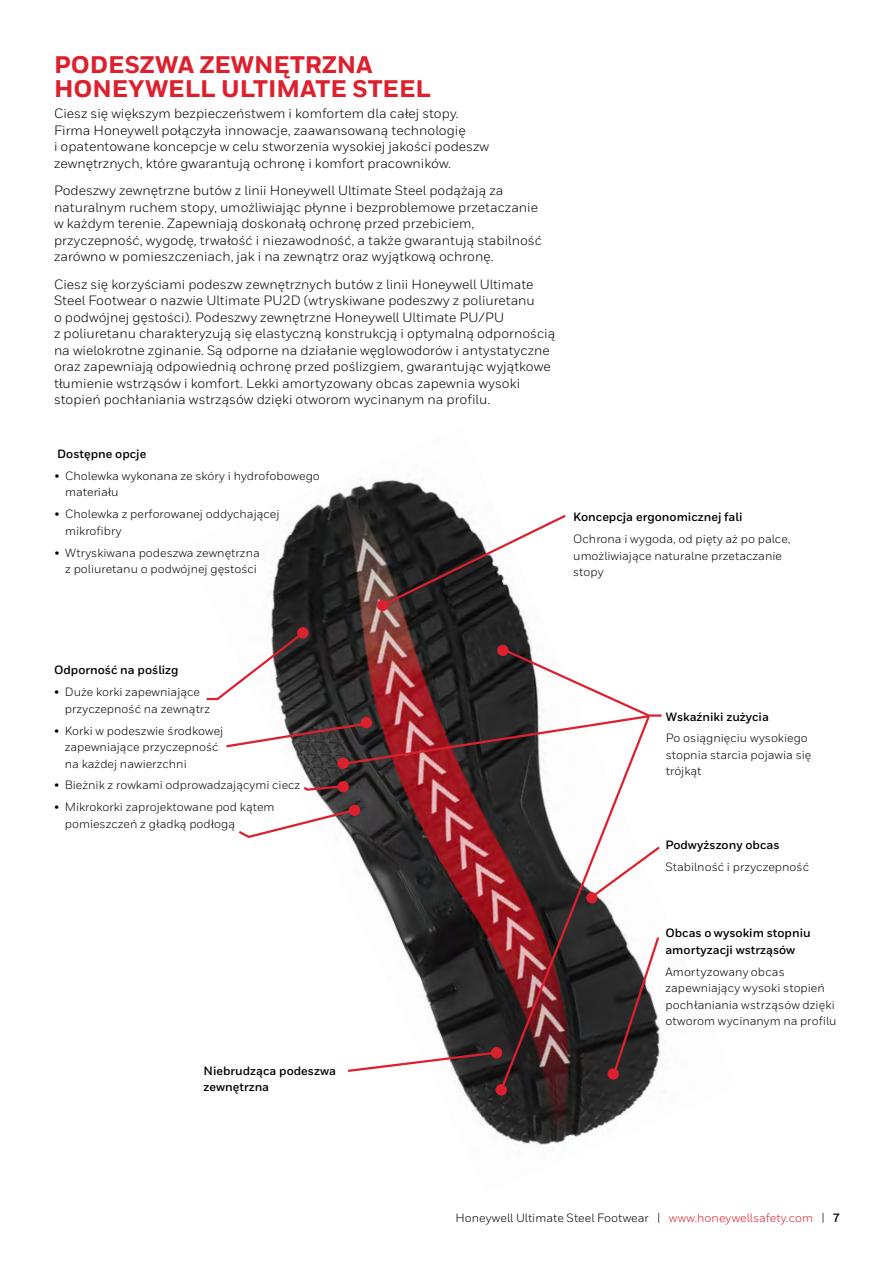
<style>
.page{position:relative;width:893px;height:1263px;background:#fff}
.page>*{position:absolute;margin:0;border:0;box-sizing:border-box;transform-origin:0 0}
.t1{font:800 24px/24px "Honeywell Sans";color:#dc202e}
.t2{font:13.5px/16.5px "Honeywell Sans";color:#000}
.t3{font:12px/16.5px "Honeywell Sans";color:#000}
.t4{font:700 12px/16.5px "Honeywell Sans";color:#000}
.s1{color:#dc202e}
.s2{font-weight:700}
</style>
<div class="page">
<img style="left:270px;top:480px;width:383px;height:665px">
<svg style="left:379px;top:513px;width:189px;height:96px"></svg>
<div style="left:338px;top:781px;width:11px;height:11px;background:#dc202e;border-radius:50%"></div>
<div style="left:377px;top:600px;width:11px;height:11px;background:#dc202e;border-radius:50%"></div>
<svg style="left:337px;top:757px;width:12px;height:12px"></svg>
<div style="left:297px;top:627px;width:11px;height:11px;background:#dc202e;border-radius:50%"></div>
<div style="left:349px;top:804px;width:11px;height:12px;background:#dc202e;border-radius:50%"></div>
<svg style="left:498px;top:766px;width:154px;height:327px"></svg>
<svg style="left:206px;top:630px;width:456px;height:136px"></svg>
<svg style="left:301px;top:784px;width:40px;height:8px"></svg>
<div style="left:497px;top:645px;width:11px;height:11px;background:#dc202e;border-radius:50%"></div>
<div style="left:496px;top:1084px;width:11px;height:11px;background:#dc202e;border-radius:50%"></div>
<div style="left:608px;top:1068px;width:11px;height:12px;background:#dc202e;border-radius:50%"></div>
<svg style="left:611px;top:935px;width:50px;height:142px"></svg>
<div style="left:586px;top:892px;width:11px;height:11px;background:#dc202e;border-radius:50%"></div>
<svg style="left:590px;top:844px;width:70px;height:55px"></svg>
<svg style="left:346px;top:1050px;width:152px;height:23px"></svg>
<div style="left:491px;top:1047px;width:11px;height:11px;background:#dc202e;border-radius:50%"></div>
<svg style="left:239px;top:808px;width:117px;height:31px"></svg>
<h1 class="t1" style="left:54px;top:53px;width:378px">PODESZWA ZEWNĘTRZNA<br>HONEYWELL ULTIMATE STEEL</h1>
<p class="t2" style="left:54px;top:106px;width:437px">Ciesz się większym bezpieczeństwem i komfortem dla całej stopy.<br>Firma Honeywell połączyła innowacje, zaawansowaną technologię<br>i opatentowane koncepcje w celu stworzenia wysokiej jakości podeszw zewnętrznych, które gwarantują ochronę i komfort pracowników.</p>
<p class="t2" style="left:54px;top:182px;width:489px">Podeszwy zewnętrzne butów z linii Honeywell Ultimate Steel podążają za naturalnym ruchem stopy, umożliwiając płynne i bezproblemowe przetaczanie w każdym terenie. Zapewniają doskonałą ochronę przed przebiciem, przyczepność, wygodę, trwałość i niezawodność, a także gwarantują stabilność zarówno w pomieszczeniach, jak i na zewnątrz oraz wyjątkową ochronę.</p>
<p class="t2" style="left:54px;top:276px;width:503px">Ciesz się korzyściami podeszw zewnętrznych butów z linii Honeywell Ultimate Steel Footwear o nazwie Ultimate PU2D (wtryskiwane podeszwy z poliuretanu<br>o podwójnej gęstości). Podeszwy zewnętrzne Honeywell Ultimate PU/PU<br>z poliuretanu charakteryzują się elastyczną konstrukcją i optymalną odpornością na wielokrotne zginanie. Są odporne na działanie węglowodorów i antystatyczne oraz zapewniają odpowiednią ochronę przed poślizgiem, gwarantując wyjątkowe tłumienie wstrząsów i komfort. Lekki amortyzowany obcas zapewnia wysoki stopień pochłaniania wstrząsów dzięki otworom wycinanym na profilu.</p>
<p class="t4" style="left:57px;top:446px;width:91px">Dostępne opcje</p>
<p class="t3" style="left:65px;top:467px;width:256px;text-indent:-11px">• Cholewka wykonana ze skóry i hydrofobowego materiału</p>
<p class="t3" style="left:65px;top:506px;width:216px;text-indent:-11px">• Cholewka z perforowanej oddychającej mikrofibry</p>
<p class="t3" style="left:54px;top:544px;width:207px;text-align:right">• Wtryskiwana podeszwa zewnętrzna z poliuretanu o podwójnej gęstości</p>
<p class="t4" style="left:573px;top:509px;width:171px">Koncepcja ergonomicznej fali</p>
<p class="t3" style="left:573px;top:531px;width:219px">Ochrona i wygoda, od pięty aż po palce, umożliwiające naturalne przetaczanie stopy</p>
<p class="t4" style="left:54px;top:662px;width:126px">Odporność na poślizg</p>
<p class="t3" style="left:65px;top:684px;width:147px;text-indent:-11px">• Duże korki zapewniające przyczepność na zewnątrz</p>
<p class="t3" style="left:65px;top:722px;width:160px;text-indent:-11px">• Korki w podeszwie środkowej zapewniające przyczepność na każdej nawierzchni</p>
<p class="t3" style="left:54px;top:777px;width:248px">• Bieżnik z rowkami odprowadzającymi ciecz</p>
<p class="t3" style="left:65px;top:799px;width:211px;text-indent:-11px">• Mikrokorki zaprojektowane pod kątem pomieszczeń z gładką podłogą</p>
<p class="t4" style="left:204px;top:1062px;width:134px">Niebrudząca podeszwa zewnętrzna</p>
<p class="t4" style="left:666px;top:708px;width:105px">Wskaźniki zużycia</p>
<p class="t3" style="left:666px;top:730px;width:147px">Po osiągnięciu wysokiego stopnia starcia pojawia się trójkąt</p>
<p class="t4" style="left:665px;top:837px;width:116px">Podwyższony obcas</p>
<p class="t3" style="left:665px;top:858px;width:145px">Stabilność i przyczepność</p>
<p class="t4" style="left:665px;top:925px;width:147px">Obcas o wysokim stopniu amortyzacji wstrząsów</p>
<p class="t3" style="left:665px;top:963px;width:173px">Amortyzowany obcas zapewniający wysoki stopień pochłaniania wstrząsów dzięki otworom wycinanym na profilu</p>
<p class="t3" style="left:455px;top:1210px;width:385px">Honeywell Ultimate Steel Footwear | <span class="s1">www.honeywellsafety.com</span> | <span class="s2">7</span></p>
</div>
